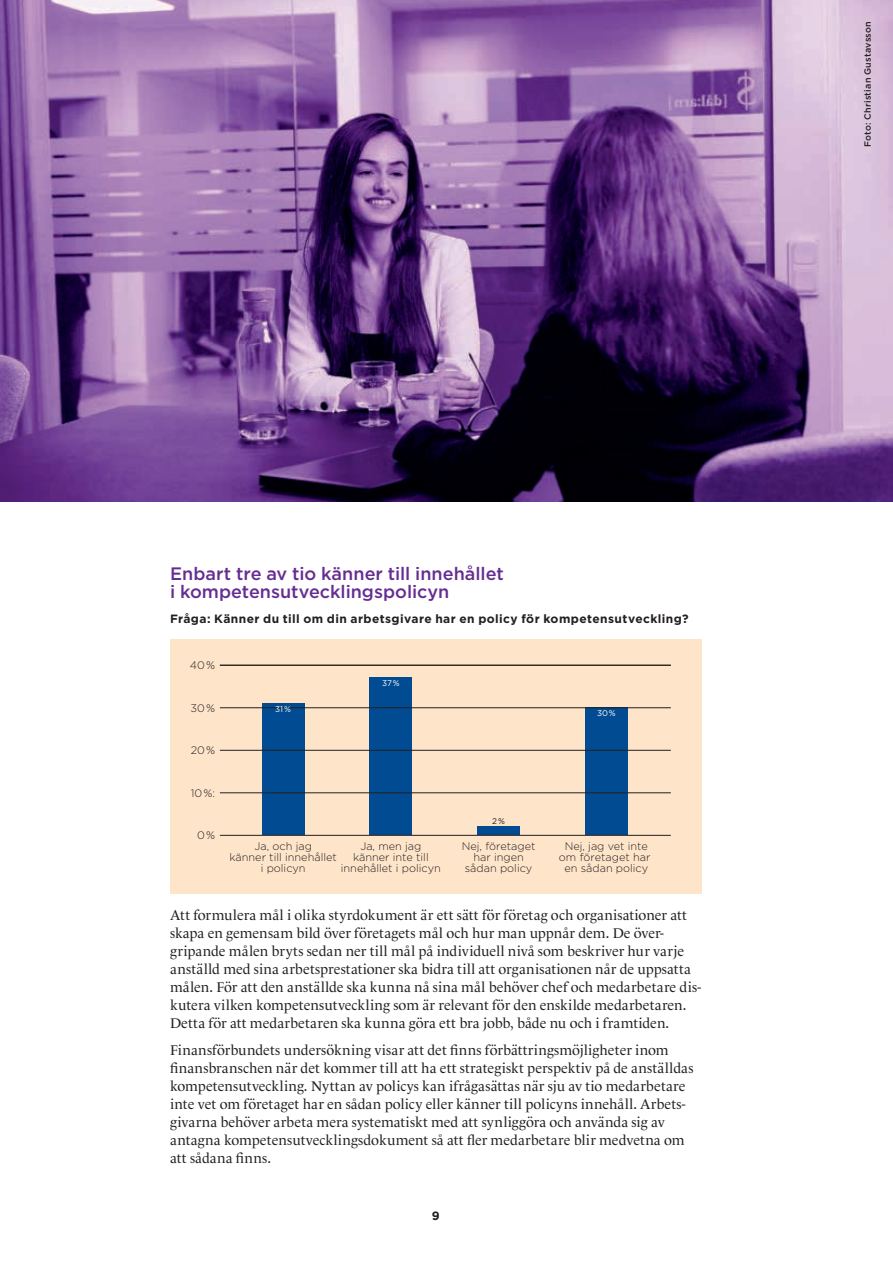
<style>
.page{position:relative;width:893px;height:1263px;background:#fff}
.page>*{position:absolute;margin:0;border:0;box-sizing:border-box;transform-origin:0 0}
.t1{font:500 18px/18px "Gotham";color:#652d91}
.t2{font:14.25px/18px "Le Monde Livre";letter-spacing:.005em;color:#231f20}
.t3{font:700 12px "Gotham";letter-spacing:.035em;color:#231f20}
.t4{font:300 10.95px/11.2px "Gotham";color:#231f20;text-align:center}
.t5{font:500 9px "Gotham";letter-spacing:.025em;color:#231f20}
.t6{font:8.25px "Gotham";color:#fff}
.t7{font:8.25px "Gotham";color:#231f20}
</style>
<div class="page">
<div style="left:170px;top:639px;width:532px;height:254px;background:#fee5ca"></div>
<div style="left:262px;top:703px;width:42px;height:132px;background:#014b92"></div>
<div style="left:370px;top:678px;width:42px;height:157px;background:#014b92"></div>
<div style="left:477px;top:826px;width:43px;height:9px;background:#014b92"></div>
<div style="left:585px;top:707px;width:43px;height:128px;background:#014b92"></div>
<hr style="left:220px;top:835px;width:451px;height:1px;background:#231f20">
<hr style="left:220px;top:707px;width:451px;height:1px;background:#231f20">
<hr style="left:220px;top:750px;width:451px;height:1px;background:#231f20">
<hr style="left:220px;top:665px;width:451px;height:1px;background:#231f20">
<hr style="left:220px;top:792px;width:451px;height:1px;background:#231f20">
<img style="left:0;top:0;width:893px;height:502px">
<p class="t5" style="left:863px;top:147px;width:127px;rotate:-90deg">Foto: Christian Gustavsson</p>
<p class="t1" style="left:170px;top:564px;width:335px">Enbart tre av tio känner till innehållet i kompetensutvecklingspolicyn</p>
<p class="t3" style="left:170px;top:612px;width:520px">Fråga: Känner du till om din arbetsgivare har en policy för kompetensutveckling?</p>
<p class="t4" style="left:190px;top:659px;width:27px">40%</p>
<p class="t4" style="left:191px;top:702px;width:26px">30%</p>
<p class="t4" style="left:191px;top:744px;width:26px">20%</p>
<p class="t4" style="left:191px;top:787px;width:26px">10%:</p>
<p class="t4" style="left:197px;top:830px;width:19px">0%</p>
<p class="t6" style="left:275px;top:704px;width:17px">31%</p>
<p class="t6" style="left:382px;top:679px;width:19px">37%</p>
<p class="t7" style="left:492px;top:816px;width:14px">2%</p>
<p class="t6" style="left:597px;top:708px;width:20px">30%</p>
<p class="t4" style="left:229px;top:840px;width:109px">Ja, och jag<br>känner till innehållet i policyn</p>
<p class="t4" style="left:341px;top:840px;width:101px">Ja, men jag känner inte till innehållet i policyn</p>
<p class="t4" style="left:462px;top:840px;width:75px">Nej, företaget har ingen sådan policy</p>
<p class="t4" style="left:559px;top:840px;width:93px">Nej, jag vet inte om företaget har en sådan policy</p>
<p class="t2" style="left:170px;top:906px;width:532px">Att formulera mål i olika styrdokument är ett sätt för företag och organisationer att skapa en gemensam bild över företagets mål och hur man uppnår dem. De över&shy;gripande målen bryts sedan ner till mål på individuell nivå som beskriver hur varje anställd med sina arbetsprestationer ska bidra till att organisationen når de uppsatta målen. För att den anställde ska kunna nå sina mål behöver chef och medarbetare dis&shy;kutera vilken kompetensutveckling som är relevant för den enskilde medarbetaren.<br>Detta för att medarbetaren ska kunna göra ett bra jobb, både nu och i framtiden.</p>
<p class="t2" style="left:170px;top:1041px;width:525px">Finansförbundets undersökning visar att det finns förbättringsmöjligheter inom finansbranschen när det kommer till att ha ett strategiskt perspektiv på de anställdas kompetensutveckling. Nyttan av policys kan ifrågasättas när sju av tio medarbetare inte vet om företaget har en sådan policy eller känner till policyns innehåll. Arbets&shy;givarna behöver arbeta mera systematiskt med att synliggöra och använda sig av antagna kompetensutvecklingsdokument så att fler medarbetare blir medvetna om att sådana finns.</p>
<p class="t3" style="left:432px;top:1208px;width:9px">9</p>
</div>
